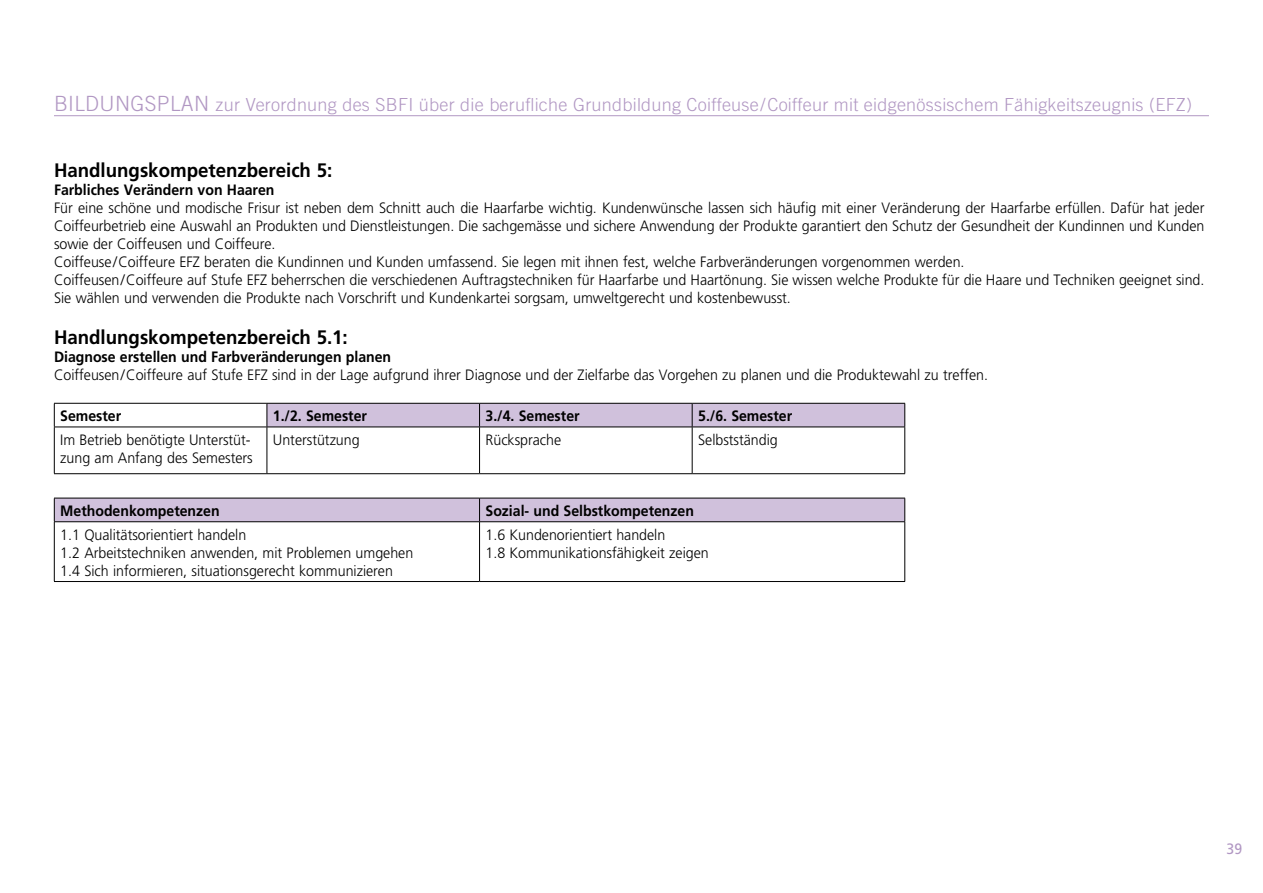
<style>
.page{position:relative;width:1263px;height:893px;background:#fff}
.page>*{position:absolute;margin:0;border:0;box-sizing:border-box;transform-origin:0 0}
.t1{font:700 19.5px "Frutiger";color:#000;scale:.96 1}
.t2{font:300 18px "Trade Gothic";letter-spacing:.015em;color:#b197c3}
.t3{font:300 15px/18px "Frutiger";color:#000;scale:.95 1}
.t4{font:700 15px "Frutiger";color:#000;scale:.94 1}
.t5{font:15px "Frutiger";color:#b197c3;scale:.94 1}
.s1{font-size:21px}
</style>
<div class="page">
<hr style="left:54px;top:115px;width:1155px;height:1px;background:#b197c3">
<hr style="left:54px;top:522px;width:1px;height:59px;background:#000">
<hr style="left:479px;top:522px;width:1px;height:59px;background:#000">
<hr style="left:904px;top:522px;width:1px;height:59px;background:#000">
<hr style="left:54px;top:581px;width:425px;height:1px;background:#000">
<hr style="left:479px;top:581px;width:426px;height:1px;background:#000">
<div style="left:54px;top:498px;width:851px;height:24px;background:#d0c1dc"></div>
<hr style="left:479px;top:521px;width:426px;height:1px;background:#000">
<hr style="left:54px;top:403px;width:213px;height:1px;background:#000">
<svg style="left:54px;top:404px;width:1px;height:23px"></svg>
<hr style="left:54px;top:427px;width:213px;height:1px;background:#000">
<hr style="left:54px;top:427px;width:1px;height:46px;background:#000">
<hr style="left:267px;top:427px;width:1px;height:46px;background:#000">
<hr style="left:479px;top:427px;width:1px;height:46px;background:#000">
<hr style="left:692px;top:427px;width:1px;height:46px;background:#000">
<hr style="left:904px;top:427px;width:1px;height:46px;background:#000">
<hr style="left:54px;top:473px;width:213px;height:1px;background:#000">
<hr style="left:267px;top:473px;width:212px;height:1px;background:#000">
<hr style="left:479px;top:473px;width:213px;height:1px;background:#000">
<hr style="left:692px;top:473px;width:213px;height:1px;background:#000">
<hr style="left:267px;top:427px;width:212px;height:1px;background:#000">
<hr style="left:479px;top:427px;width:213px;height:1px;background:#000">
<svg style="left:267px;top:403px;width:638px;height:24px"></svg>
<hr style="left:692px;top:427px;width:213px;height:1px;background:#000">
<p class="t2" style="left:54px;top:94px;width:1140px"><span class="s1">Bildungsplan</span> zur Verordnung des SBFI über die berufliche Grundbildung Coiffeuse/Coiffeur mit eidgenössischem Fähigkeitszeugnis (EFZ)</p>
<h1 class="t1" style="left:54px;top:159px;width:291px">Handlungskompetenzbereich 5:</h1>
<p class="t4" style="left:54px;top:181px;width:236px">Farbliches Verändern von Haaren</p>
<p class="t3" style="left:54px;top:199px;width:1212px">Für eine schöne und modische Frisur ist neben dem Schnitt auch die Haarfarbe wichtig. Kundenwünsche lassen sich häufig mit einer Veränderung der Haarfarbe erfüllen. Dafür hat jeder Coiffeurbetrieb eine Auswahl an Produkten und Dienstleistungen. Die sachgemässe und sichere Anwendung der Produkte garantiert den Schutz der Gesundheit der Kundinnen und Kunden sowie der Coiffeusen und Coiffeure.<br>Coiffeuse/Coiffeure EFZ beraten die Kundinnen und Kunden umfassend. Sie legen mit ihnen fest, welche Farbveränderungen vorgenommen werden.<br>Coiffeusen/Coiffeure auf Stufe EFZ beherrschen die verschiedenen Auftragstechniken für Haarfarbe und Haartönung. Sie wissen welche Produkte für die Haare und Techniken geeignet sind.<br>Sie wählen und verwenden die Produkte nach Vorschrift und Kundenkartei sorgsam, umweltgerecht und kostenbewusst.</p>
<h1 class="t1" style="left:54px;top:326px;width:308px">Handlungskompetenzbereich 5.1:</h1>
<p class="t4" style="left:54px;top:348px;width:360px">Diagnose erstellen und Farbveränderungen planen</p>
<p class="t3" style="left:54px;top:366px;width:985px">Coiffeusen/Coiffeure auf Stufe EFZ sind in der Lage aufgrund ihrer Diagnose und der Zielfarbe das Vorgehen zu planen und die Produktewahl zu treffen.</p>
<p class="t4" style="left:60px;top:407px;width:66px">Semester</p>
<p class="t4" style="left:273px;top:407px;width:102px">1./2. Semester</p>
<p class="t4" style="left:485px;top:407px;width:102px">3./4. Semester</p>
<p class="t4" style="left:698px;top:407px;width:102px">5./6. Semester</p>
<p class="t3" style="left:60px;top:430px;width:204px">Im Betrieb benötigte Unterstüt&shy;zung am Anfang des Semesters</p>
<p class="t3" style="left:273px;top:430px;width:93px">Unterstützung</p>
<p class="t3" style="left:485px;top:430px;width:81px">Rücksprache</p>
<p class="t3" style="left:698px;top:430px;width:85px">Selbstständig</p>
<p class="t4" style="left:60px;top:502px;width:171px">Methodenkompetenzen</p>
<p class="t4" style="left:485px;top:502px;width:223px">Sozial- und Selbstkompetenzen</p>
<p class="t3" style="left:60px;top:525px;width:373px">1.1 Qualitätsorientiert handeln<br>1.2 Arbeitstechniken anwenden, mit Problemen umgehen<br>1.4 Sich informieren, situationsgerecht kommunizieren</p>
<p class="t3" style="left:485px;top:525px;width:236px">1.6 Kundenorientiert handeln<br>1.8 Kommunikationsfähigkeit zeigen</p>
<p class="t5" style="left:1226px;top:840px;width:18px">39</p>
</div>
